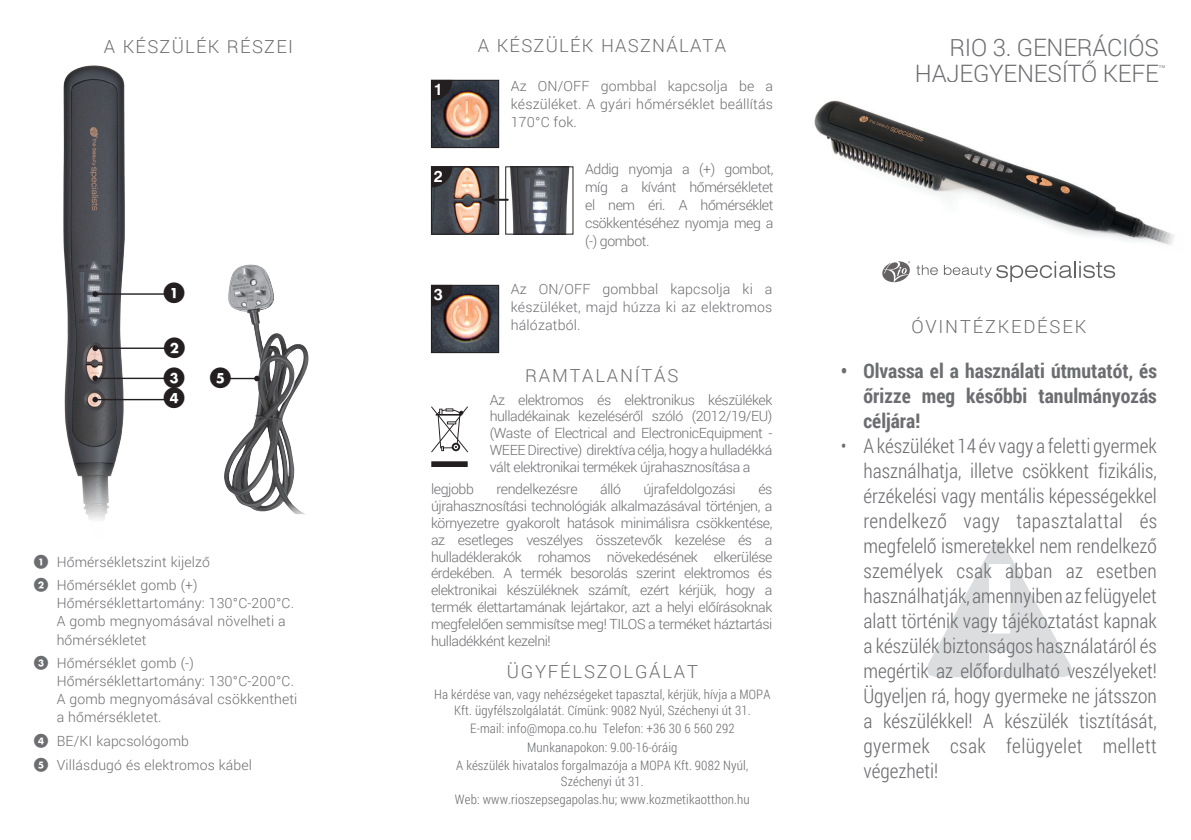
<style>
.page{position:relative;width:1191px;height:840px;background:#fff}
.page>*{position:absolute;margin:0;border:0;box-sizing:border-box;transform-origin:0 0}
.t1{font:700 149px "Roboto";color:#fff}
.t2{font:300 24px/25.4px "Roboto";letter-spacing:-.01em;color:#6c6d70}
.t3{font:300 20px/25px "Roboto Condensed";letter-spacing:.02em;color:#6c6d70;text-align:justify}
.t4{font:700 20px/25px "Roboto Condensed";letter-spacing:.005em;color:#6c6d70;text-align:justify}
.t5{font:300 18px "Roboto";letter-spacing:.1em;color:#6c6d70}
.t6{font:300 18px "Roboto";letter-spacing:.07em;color:#6c6d70}
.t7{font:700 16px "Swiss 721 BT";color:#fff}
.t8{font:300 14px/16.8px "Roboto";letter-spacing:.01em;color:#6c6d70;text-align:justify}
.t9{font:300 14px "Roboto";letter-spacing:-.03em;color:#6c6d70}
.t10{font:300 13px/18.4px "Roboto Condensed";letter-spacing:.01em;color:#6c6d70;text-align:center}
</style>
<div class="page">
<svg style="left:927px;top:541px;width:144px;height:136px"></svg>
<img style="left:63px;top:65px;width:87px;height:455px">
<img style="left:814px;top:100px;width:360px;height:145px">
<svg style="left:431px;top:406px;width:37px;height:60px"></svg>
<img style="left:433px;top:82px;width:64px;height:64px">
<div style="left:431px;top:80px;width:68px;height:68px;border:1px solid #231f20"></div>
<svg style="left:431px;top:80px;width:52px;height:50px;background:#8c7162"></svg>
<img style="left:433px;top:287px;width:64px;height:64px">
<div style="left:431px;top:285px;width:68px;height:68px;border:1px solid #231f20"></div>
<img style="left:433px;top:168px;width:64px;height:64px">
<div style="left:431px;top:166px;width:68px;height:68px;border:1px solid #231f20"></div>
<img style="left:508px;top:168px;width:62px;height:64px">
<div style="left:505px;top:166px;width:68px;height:68px;border:1px solid #231f20"></div>
<svg style="left:431px;top:166px;width:21px;height:21px"></svg>
<svg style="left:481px;top:194px;width:27px;height:11px"></svg>
<svg style="left:916px;top:265px;width:22px;height:10px"></svg>
<svg style="left:944px;top:261px;width:171px;height:21px"></svg>
<svg style="left:882px;top:261px;width:28px;height:21px"></svg>
<img style="left:224px;top:264px;width:85px;height:250px">
<hr style="left:228px;top:377px;width:29px;height:2px;background:#231f20">
<svg style="left:254px;top:375px;width:6px;height:6px"></svg>
<hr style="left:95px;top:347px;width:75px;height:2px;background:#231f20">
<svg style="left:92px;top:345px;width:6px;height:6px"></svg>
<hr style="left:95px;top:377px;width:75px;height:2px;background:#231f20">
<svg style="left:92px;top:375px;width:6px;height:6px"></svg>
<hr style="left:95px;top:398px;width:75px;height:2px;background:#231f20">
<svg style="left:92px;top:396px;width:6px;height:6px"></svg>
<hr style="left:95px;top:293px;width:75px;height:1px;background:#231f20">
<svg style="left:92px;top:291px;width:6px;height:6px"></svg>
<svg style="left:431px;top:285px;width:52px;height:46px;background:#8f7263"></svg>
<svg style="left:224px;top:367px;width:7px;height:20px"></svg>
<svg style="left:164px;top:293px;width:6px;height:2px"></svg>
<svg style="left:164px;top:377px;width:6px;height:24px"></svg>
<p class="t6" style="left:104px;top:34px;width:191px">A KÉSZÜLÉK RÉSZEI</p>
<h2 class="t2" style="left:914px;top:34px;width:253px;text-indent:35px">RIO 3. GENERÁCIÓS<br>HAJEGYENESÍTŐ KEFE<sup>™</sup></h2>
<p class="t6" style="left:478px;top:33px;width:250px">A KÉSZÜLÉK HASZNÁLATA</p>
<p class="t8" style="left:511px;top:76px;width:264px;line-height:18px">Az ON/OFF gombbal kapcsolja be a készüléket. A gyári hőmérséklet beállítás 170°C fok.</p>
<p class="t7" style="left:434px;top:80px;width:11px">1</p>
<p class="t8" style="left:57px;top:549px;width:155px;line-height:23.6px">Hőmérsékletszint kijelző<br>Hőmérséklet gomb (+)</p>
<p class="t8" style="left:57px;top:593px;width:239px;line-height:18px;text-align:left">Hőmérséklettartomány: 130°C-200°C.<br>A gomb megnyomásával növelheti a hőmérsékletet</p>
<p class="t8" style="left:57px;top:653px;width:242px;line-height:18px;text-align:left;text-indent:-23px">✓ Hőmérséklet gomb (-)<br>Hőmérséklettartomány: 130°C-200°C.<br>A gomb megnyomásával csökkentheti a hőmérsékletet.</p>
<p class="t8" style="left:57px;top:728px;width:197px;line-height:23.6px;text-indent:-23px">✔ BE/KI kapcsológomb<br>Villásdugó és elektromos kábel</p>
<p class="t7" style="left:434px;top:166px;width:11px">2</p>
<p class="t7" style="left:434px;top:285px;width:11px">3</p>
<p class="t8" style="left:585px;top:160px;width:190px;line-height:18px">Addig nyomja a (+) gombot, míg a kívánt hőmérsékletet el nem éri. A hőmérséklet csökkentéséhez nyomja meg a (-) gombot.</p>
<p class="t8" style="left:511px;top:279px;width:263px;line-height:18px">Az ON/OFF gombbal kapcsolja ki a készüléket, majd húzza ki az elektromos hálózatból.</p>
<p class="t5" style="left:525px;top:363px;width:155px">RAMTALANÍTÁS</p>
<p class="t8" style="left:490px;top:390px;width:284px">Az elektromos és elektronikus készülékek hulladékainak kezeléséről szóló (2012/19/EU) (Waste of Electrical and ElectronicEquipment - WEEE Directive) direktíva célja, hogy a hulladékká vált elektronikai termékek újrahasznosítása a</p>
<p class="t9" style="left:431px;top:479px;width:44px">legjobb</p>
<p class="t9" style="left:496px;top:479px;width:83px">rendelkezésre</p>
<p class="t8" style="left:600px;top:480px;width:22px">álló</p>
<p class="t9" style="left:643px;top:479px;width:94px">újrafeldolgozási</p>
<p class="t8" style="left:431px;top:480px;width:343px;text-indent:327px">és újrahasznosítási technológiák alkalmazásával történjen, a környezetre gyakorolt hatások minimálisra csökkentése, az esetleges veszélyes összetevők kezelése és a hulladéklerakók rohamos növekedésének elkerülése érdekében. A termék besorolás szerint elektromos és elektronikai készüléknek számít, ezért kérjük, hogy a termék élettartamának lejártakor, azt a helyi előírásoknak megfelelően semmisítse meg! TILOS a terméket háztartási hulladékként kezelni!</p>
<p class="t5" style="left:507px;top:658px;width:193px">ÜGYFÉLSZOLGÁLAT</p>
<p class="t10" style="left:434px;top:686px;width:338px;line-height:15.6px">Ha kérdése van, vagy nehézségeket tapasztal, kérjük, hívja a MOPA<br>Kft. ügyfélszolgálatát. Címünk: 9082 Nyúl, Széchenyi út 31.</p>
<p class="t10" style="left:456px;top:718px;width:293px">E-mail: info@mopa.co.hu Telefon: +36 30 6 560 292<br>Munkanapokon: 9.00-16-óráig<br>A készülék hivatalos forgalmazója a MOPA Kft. 9082 Nyúl,</p>
<p class="t10" style="left:455px;top:771px;width:296px">Széchenyi út 31.<br>Web: www.rioszepsegapolas.hu; www.kozmetikaotthon.hu</p>
<p class="t5" style="left:911px;top:314px;width:176px">ÓVINTÉZKEDÉSEK</p>
<h3 class="t4" style="left:863px;top:357px;width:295px;text-indent:-23px">• Olvassa el a használati útmutatót, és őrizze meg későbbi tanulmányozás céljára!</h3>
<p class="t3" style="left:863px;top:432px;width:295px;text-indent:-23px">• A készüléket 14 év vagy a feletti gyermek használhatja, illetve csökkent fizikális, érzékelési vagy mentális képességekkel rendelkező vagy tapasztalattal és megfelelő ismeretekkel nem rendelkező személyek csak abban az esetben használhatják, amennyiben az felügyelet alatt történik vagy tájékoztatást kapnak a készülék biztonságos használatáról és megértik az előfordulható veszélyeket!<br>Ügyeljen rá, hogy gyermeke ne játsszon a készülékkel! A készülék tisztítását, gyermek csak felügyelet mellett végezheti!</p>
<h1 class="t1" style="left:979px;top:511px;width:42px">!</h1>
</div>
